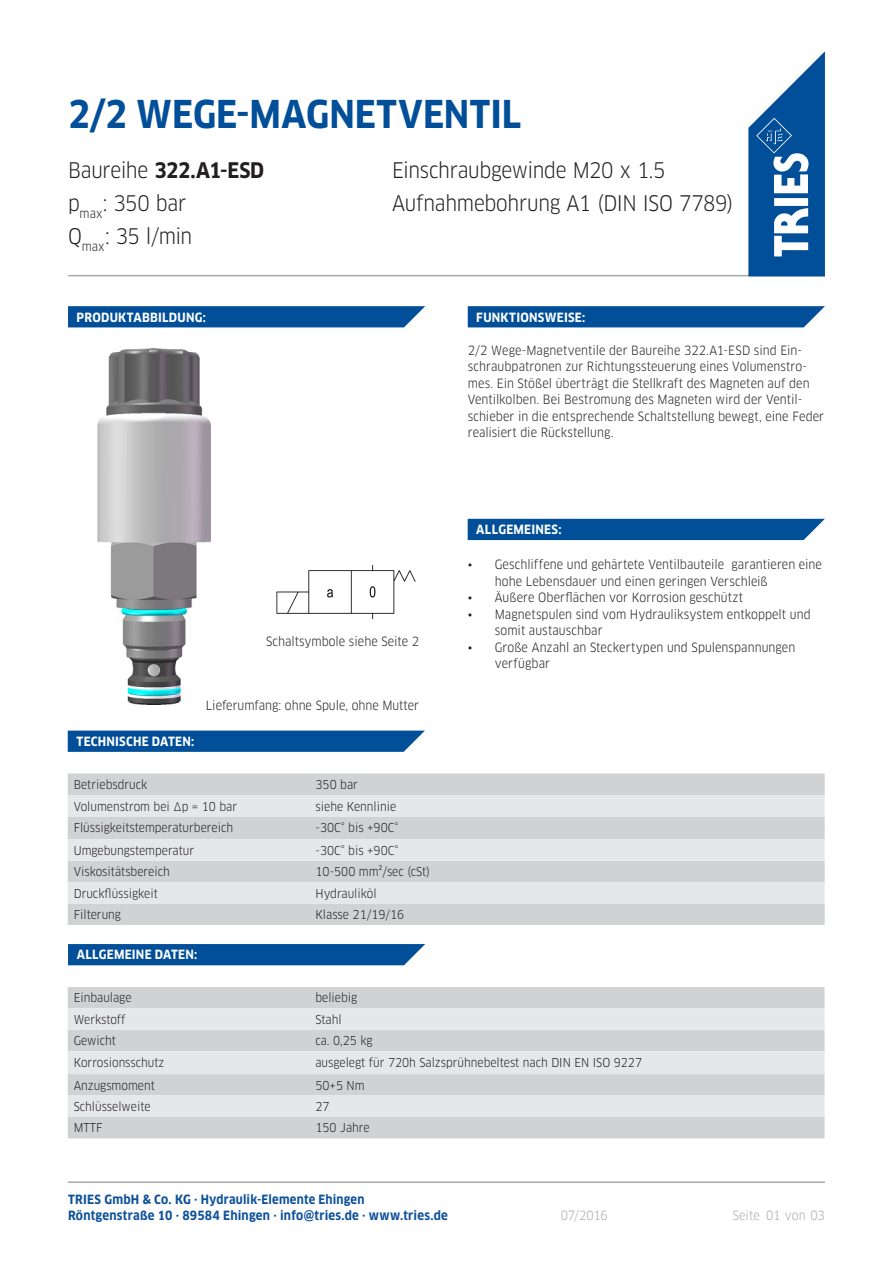
<style>
.page{position:relative;width:893px;height:1263px;background:#fff}
.page>*{position:absolute;margin:0;border:0;box-sizing:border-box;transform-origin:0 0}
.t1{font:700 37.5px "Clan OT Narr";letter-spacing:.005em;color:#014e99}
.t2{font:21px "Clan OT Narr";letter-spacing:-.015em;color:#231f20}
.t3{font:700 21px "Clan OT Narr";letter-spacing:-.025em;color:#231f20}
.t4{font:12.45px/16.5px "Clan OT Narr";letter-spacing:.005em;color:#231f20}
.t5{font:700 12.45px/16.5px "Clan OT Narr";letter-spacing:.02em;color:#0e519b}
.t6{font:700 12.45px "Clan OT Narr";letter-spacing:.02em;color:#fff}
.t7{font:12.45px "Clan OT Narr";letter-spacing:-.005em;color:#a8a9ad}
.t8{font:12px "Clan OT Narr";color:#231f20}
.s1{font-weight:400}
</style>
<div class="page">
<hr style="left:68px;top:275px;width:757px;height:1px;background:#a8a9ad">
<svg style="left:748px;top:51px;width:77px;height:225px"></svg>
<hr style="left:68px;top:1181px;width:757px;height:2px;background:#a8a9ad">
<svg style="left:68px;top:731px;width:357px;height:21px;background:#0a549c"></svg>
<svg style="left:68px;top:306px;width:357px;height:21px;background:#0a549c"></svg>
<svg style="left:468px;top:306px;width:357px;height:21px;background:#0a549c"></svg>
<div style="left:68px;top:773px;width:757px;height:152px;background:#d1d2d4"></div>
<svg style="left:68px;top:795px;width:757px;height:108px;background:#dddee0"></svg>
<img style="left:276px;top:564px;width:140px;height:56px">
<div style="left:68px;top:987px;width:756px;height:151px;background:#d1d2d4"></div>
<svg style="left:68px;top:1008px;width:756px;height:109px;background:#dedee0"></svg>
<svg style="left:68px;top:944px;width:357px;height:21px;background:#08539c"></svg>
<div style="left:468px;top:519px;width:357px;height:21px;background:#014e99"></div>
<img style="left:97px;top:348px;width:114px;height:357px">
<p class="t1" style="left:68px;top:92px;width:454px">2/2 WEGE-MAGNETVENTIL</p>
<p class="t3" style="left:68px;top:158px;width:198px"><span class="s1">Baureihe</span> 322.A1-ESD</p>
<p class="t2" style="left:392px;top:158px;width:275px">Einschraubgewinde M20 x 1.5</p>
<p class="t2" style="left:68px;top:191px;width:120px">p<sub>max</sub>: 350 bar</p>
<p class="t2" style="left:392px;top:191px;width:343px">Aufnahmebohrung A1 (DIN ISO 7789)</p>
<p class="t2" style="left:68px;top:224px;width:126px">Q<sub>max</sub>: 35 l/min</p>
<p class="t6" style="left:77px;top:310px;width:131px">PRODUKTABBILDUNG:</p>
<p class="t4" style="left:266px;top:633px;width:155px">Schaltsymbole siehe Seite 2</p>
<p class="t6" style="left:77px;top:734px;width:119px">TECHNISCHE DATEN:</p>
<p class="t4" style="left:206px;top:697px;width:215px">Lieferumfang: ohne Spule, ohne Mutter</p>
<p class="t8" style="left:74px;top:777px;width:75px">Betriebsdruck</p>
<p class="t8" style="left:316px;top:777px;width:44px">350 bar</p>
<p class="t8" style="left:74px;top:799px;width:165px">Volumenstrom bei Δp = 10 bar</p>
<p class="t8" style="left:316px;top:799px;width:82px">siehe Kennlinie</p>
<p class="t8" style="left:74px;top:821px;width:161px">Flüssigkeitstemperaturbereich</p>
<p class="t8" style="left:316px;top:821px;width:84px">-30C° bis +90C°</p>
<p class="t8" style="left:74px;top:843px;width:122px">Umgebungstemperatur</p>
<p class="t8" style="left:316px;top:843px;width:84px">-30C° bis +90C°</p>
<p class="t8" style="left:74px;top:864px;width:98px">Viskositätsbereich</p>
<p class="t8" style="left:316px;top:864px;width:116px">10-500 mm²/sec (cSt)</p>
<p class="t8" style="left:74px;top:886px;width:86px">Druckflüssigkeit</p>
<p class="t8" style="left:316px;top:886px;width:63px">Hydrauliköl</p>
<p class="t8" style="left:74px;top:907px;width:49px">Filterung</p>
<p class="t8" style="left:316px;top:907px;width:90px">Klasse 21/19/16</p>
<p class="t6" style="left:77px;top:947px;width:122px">ALLGEMEINE DATEN:</p>
<p class="t6" style="left:476px;top:310px;width:110px">FUNKTIONSWEISE:</p>
<p class="t4" style="left:468px;top:342px;width:358px">2/2 Wege-Magnetventile der Baureihe 322.A1-ESD sind Ein&shy;schraubpatronen zur Richtungssteuerung eines Volumenstro&shy;mes. Ein Stößel überträgt die Stellkraft des Magneten auf den Ventilkolben. Bei Bestromung des Magneten wird der Ventil&shy;schieber in die entsprechende Schaltstellung bewegt, eine Feder realisiert die Rückstellung.</p>
<p class="t6" style="left:476px;top:523px;width:87px">ALLGEMEINES:</p>
<p class="t4" style="left:495px;top:556px;width:329px;text-indent:-27px">• Geschliffene und gehärtete Ventilbauteile garantieren eine hohe Lebensdauer und einen geringen Verschleiß</p>
<p class="t4" style="left:468px;top:589px;width:277px">• Äußere Oberflächen vor Korrosion geschützt</p>
<p class="t4" style="left:495px;top:606px;width:318px;text-indent:-27px">• Magnetspulen sind vom Hydrauliksystem entkoppelt und somit austauschbar</p>
<p class="t4" style="left:495px;top:639px;width:302px;text-indent:-27px">• Große Anzahl an Steckertypen und Spulenspannungen verfügbar</p>
<p class="t8" style="left:74px;top:991px;width:59px">Einbaulage</p>
<p class="t8" style="left:315px;top:991px;width:43px">beliebig</p>
<p class="t8" style="left:74px;top:1012px;width:53px">Werkstoff</p>
<p class="t8" style="left:315px;top:1012px;width:28px">Stahl</p>
<p class="t8" style="left:74px;top:1034px;width:44px">Gewicht</p>
<p class="t8" style="left:315px;top:1034px;width:59px">ca. 0,25 kg</p>
<p class="t8" style="left:74px;top:1055px;width:92px">Korrosionsschutz</p>
<p class="t8" style="left:315px;top:1055px;width:328px">ausgelegt für 720h Salzsprühnebeltest nach DIN EN ISO 9227</p>
<p class="t8" style="left:74px;top:1078px;width:83px">Anzugsmoment</p>
<p class="t8" style="left:315px;top:1078px;width:51px">50+5 Nm</p>
<p class="t8" style="left:74px;top:1099px;width:78px">Schlüsselweite</p>
<p class="t8" style="left:315px;top:1099px;width:16px">27</p>
<p class="t8" style="left:74px;top:1121px;width:30px">MTTF</p>
<p class="t8" style="left:315px;top:1121px;width:56px">150 Jahre</p>
<p class="t5" style="left:68px;top:1191px;width:381px">TRIES GmbH &amp; Co. KG · Hydraulik-Elemente Ehingen<br>Röntgenstraße 10 · 89584 Ehingen · info@tries.de · www.tries.de</p>
<p class="t7" style="left:561px;top:1208px;width:49px">07/2016</p>
<p class="t7" style="left:733px;top:1208px;width:94px">Seite 01 von 03</p>
</div>
